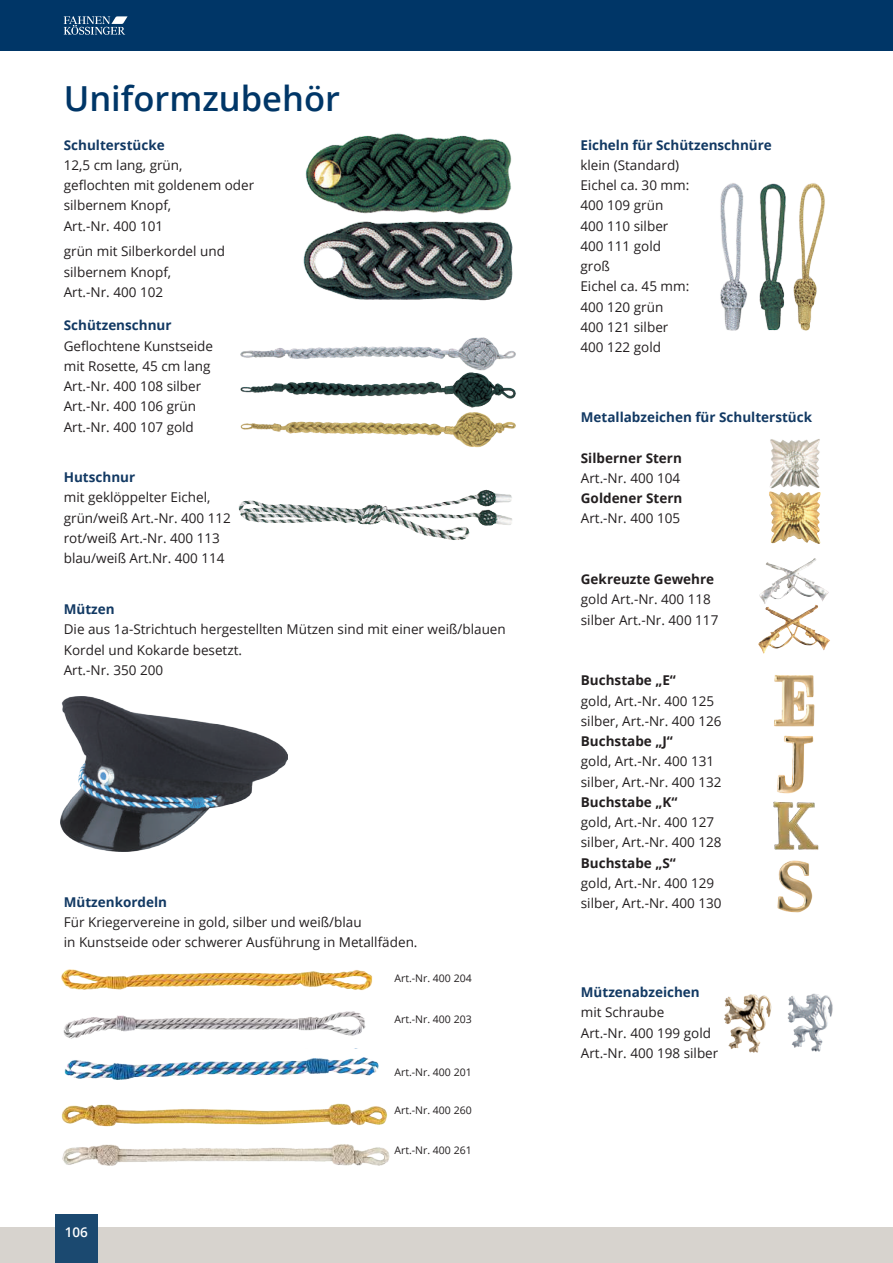
<style>
.page{position:relative;width:893px;height:1263px;background:#fff}
.page>*{position:absolute;margin:0;border:0;box-sizing:border-box;transform-origin:0 0}
.t1{font:600 34.5px "Open Sans";color:#003667}
.t2{font:13.5px/20.2px "Open Sans";color:#231f20}
.t3{font:700 13.5px "Open Sans";color:#123963}
.t4{font:700 13.5px "Open Sans";color:#231f20}
.t5{font:600 13.5px "Open Sans";color:#fff}
.t6{font:10.5px "Open Sans";color:#231f20}
</style>
<div class="page">
<div style="left:0;top:0;width:893px;height:51px;background:#003667"></div>
<svg style="left:64px;top:16px;width:64px;height:19px"></svg>
<div style="left:0;top:1227px;width:893px;height:36px;background:#d7d3ce"></div>
<img style="left:63px;top:1011px;width:303px;height:28px">
<img style="left:61px;top:969px;width:312px;height:22px">
<img style="left:64px;top:1057px;width:315px;height:23px">
<img style="left:61px;top:1103px;width:326px;height:24px">
<img style="left:62px;top:1144px;width:328px;height:22px">
<img style="left:60px;top:697px;width:227px;height:154px">
<img style="left:306px;top:133px;width:206px;height:81px">
<img style="left:720px;top:183px;width:105px;height:148px">
<img style="left:240px;top:337px;width:276px;height:111px">
<img style="left:238px;top:490px;width:247px;height:32px">
<img style="left:303px;top:221px;width:210px;height:80px">
<img style="left:724px;top:994px;width:48px;height:59px">
<img style="left:787px;top:993px;width:46px;height:59px">
<img style="left:758px;top:606px;width:72px;height:48px">
<img style="left:759px;top:558px;width:70px;height:48px">
<img style="left:769px;top:439px;width:51px;height:50px">
<img style="left:769px;top:491px;width:52px;height:53px">
<img style="left:774px;top:675px;width:41px;height:52px">
<img style="left:777px;top:735px;width:37px;height:59px">
<img style="left:773px;top:801px;width:46px;height:49px">
<img style="left:777px;top:860px;width:36px;height:53px">
<div style="left:55px;top:1214px;width:43px;height:49px;background:#1b4970"></div>
<h1 class="t1" style="left:64px;top:75px;width:278px">Uniformzubehör</h1>
<p class="t3" style="left:64px;top:135px;width:102px">Schulterstücke</p>
<p class="t2" style="left:64px;top:154px;width:192px">12,5 cm lang, grün,<br>geflochten mit goldenem oder silbernem Knopf,<br>Art.-Nr. 400 101</p>
<p class="t2" style="left:64px;top:241px;width:163px">grün mit Silberkordel und silbernem Knopf,<br>Art.-Nr. 400 102</p>
<p class="t3" style="left:64px;top:316px;width:109px">Schützenschnur</p>
<p class="t2" style="left:64px;top:335px;width:151px">Geflochtene Kunstseide mit Rosette, 45 cm lang<br>Art.-Nr. 400 108 silber<br>Art.-Nr. 400 106 grün<br>Art.-Nr. 400 107 gold</p>
<p class="t3" style="left:64px;top:468px;width:73px">Hutschnur</p>
<p class="t2" style="left:64px;top:487px;width:169px">mit geklöppelter Eichel, grün/weiß Art.-Nr. 400 112 rot/weiß Art.-Nr. 400 113 blau/weiß Art.Nr. 400 114</p>
<p class="t3" style="left:64px;top:600px;width:52px">Mützen</p>
<p class="t2" style="left:64px;top:619px;width:444px">Die aus 1a-Strichtuch hergestellten Mützen sind mit einer weiß/blauen<br>Kordel und Kokarde besetzt.<br>Art.-Nr. 350 200</p>
<p class="t3" style="left:64px;top:892px;width:105px">Mützenkordeln</p>
<p class="t2" style="left:64px;top:911px;width:355px">Für Kriegervereine in gold, silber und weiß/blau<br>in Kunstseide oder schwerer Ausführung in Metallfäden.</p>
<p class="t6" style="left:394px;top:971px;width:79px">Art.-Nr. 400 204</p>
<p class="t6" style="left:394px;top:1012px;width:79px">Art.-Nr. 400 203</p>
<p class="t5" style="left:65px;top:1223px;width:25px">106</p>
<p class="t6" style="left:394px;top:1065px;width:79px">Art.-Nr. 400 201</p>
<p class="t6" style="left:394px;top:1103px;width:79px">Art.-Nr. 400 260</p>
<p class="t6" style="left:394px;top:1143px;width:79px">Art.-Nr. 400 261</p>
<p class="t3" style="left:580px;top:135px;width:193px">Eicheln für Schützenschnüre</p>
<p class="t2" style="left:580px;top:154px;width:110px">klein (Standard)<br>Eichel ca. 30 mm:<br>400 109 grün<br>400 110 silber<br>400 111 gold groß<br>Eichel ca. 45 mm:<br>400 120 grün<br>400 121 silber<br>400 122 gold</p>
<p class="t3" style="left:581px;top:408px;width:233px">Metallabzeichen für Schulterstück</p>
<p class="t4" style="left:581px;top:448px;width:103px">Silberner Stern</p>
<p class="t2" style="left:581px;top:467px;width:101px">Art.-Nr. 400 104</p>
<p class="t4" style="left:581px;top:489px;width:103px">Goldener Stern</p>
<p class="t2" style="left:581px;top:508px;width:101px">Art.-Nr. 400 105</p>
<p class="t4" style="left:581px;top:570px;width:135px">Gekreuzte Gewehre</p>
<p class="t2" style="left:581px;top:589px;width:139px">gold Art.-Nr. 400 118 silber Art.-Nr. 400 117</p>
<p class="t4" style="left:581px;top:671px;width:97px">Buchstabe „E“</p>
<p class="t2" style="left:581px;top:690px;width:142px">gold, Art.-Nr. 400 125 silber, Art.-Nr. 400 126</p>
<p class="t4" style="left:581px;top:732px;width:93px">Buchstabe „J“</p>
<p class="t2" style="left:581px;top:751px;width:142px">gold, Art.-Nr. 400 131 silber, Art.-Nr. 400 132</p>
<p class="t4" style="left:581px;top:792px;width:98px">Buchstabe „K“</p>
<p class="t2" style="left:581px;top:812px;width:142px">gold, Art.-Nr. 400 127 silber, Art.-Nr. 400 128</p>
<p class="t4" style="left:581px;top:853px;width:96px">Buchstabe „S“</p>
<p class="t2" style="left:581px;top:872px;width:142px">gold, Art.-Nr. 400 129 silber, Art.-Nr. 400 130</p>
<p class="t3" style="left:581px;top:982px;width:120px">Mützenabzeichen</p>
<p class="t2" style="left:581px;top:1002px;width:139px">mit Schraube<br>Art.-Nr. 400 199 gold<br>Art.-Nr. 400 198 silber</p>
</div>
